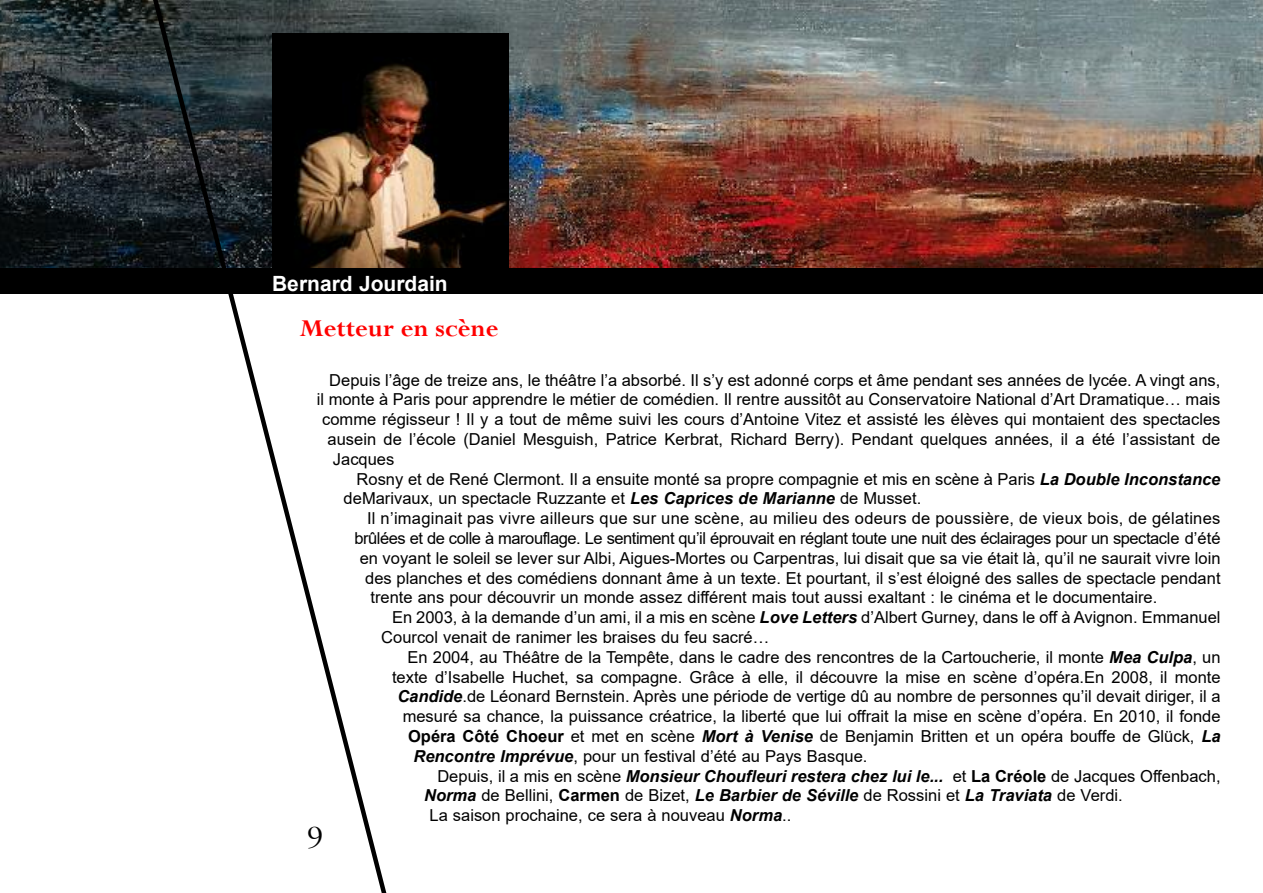
<style>
.page{position:relative;width:1263px;height:893px;background:#fff}
.page>*{position:absolute;margin:0;border:0;box-sizing:border-box;transform-origin:0 0}
.t1{font:36px "Perpetua";color:#000}
.t2{font:700 27px "Perpetua";color:#f00}
.t3{font:700 21px "Arial";color:#fff}
.t4{font:16.5px "Arial";color:#000}
.t5{font:16.5px "Arial";letter-spacing:-.03em;color:#000}
.s1{font-weight:400;color:#000}
.s2{font-weight:700;font-style:italic}
.s3{font-weight:700}
</style>
<div class="page">
<img style="left:0;top:0;width:1263px;height:268px">
<img style="left:395px;top:34px;width:114px;height:234px">
<div style="left:0;top:268px;width:1263px;height:25px;background:#000"></div>
<svg style="left:135px;top:0;width:260px;height:893px"></svg>
<p class="t3" style="left:272px;top:272px;width:189px">Bernard Jourdain<span class="s1">d</span></p>
<h2 class="t2" style="left:299px;top:314px;width:200px">Metteur en scène</h2>
<p class="t4" style="left:329px;top:371px;width:893px">Depuis l’âge de treize ans, le théâtre l’a absorbé. Il s’y est adonné corps et âme pendant ses années de lycée. A vingt ans,</p>
<p class="t4" style="left:317px;top:390px;width:905px">il monte à Paris pour apprendre le métier de comédien. Il rentre aussitôt au Conservatoire National d’Art Dramatique… mais</p>
<p class="t4" style="left:322px;top:410px;width:900px">comme régisseur ! Il y a tout de même suivi les cours d’Antoine Vitez et assisté les élèves qui montaient des spectacles</p>
<p class="t4" style="left:328px;top:430px;width:894px">ausein de l’école (Daniel Mesguish, Patrice Kerbrat, Richard Berry). Pendant quelques années, il a été l’assistant de</p>
<p class="t4" style="left:333px;top:450px;width:63px">Jacques</p>
<p class="t4" style="left:357px;top:470px;width:865px">Rosny et de René Clermont. Il a ensuite monté sa propre compagnie et mis en scène à Paris <span class="s2">La Double Inconstance</span></p>
<p class="t4" style="left:344px;top:489px;width:579px">deMarivaux, un spectacle Ruzzante et <span class="s2">Les Caprices de Marianne</span> de Musset.</p>
<p class="t4" style="left:367px;top:509px;width:855px">Il n’imaginait pas vivre ailleurs que sur une scène, au milieu des odeurs de poussière, de vieux bois, de gélatines</p>
<p class="t5" style="left:354px;top:529px;width:868px">brûlées et de colle à marouflage. Le sentiment qu’il éprouvait en réglant toute une nuit des éclairages pour un spectacle d’été</p>
<p class="t4" style="left:360px;top:549px;width:862px">en voyant le soleil se lever sur Albi, Aigues-Mortes ou Carpentras, lui disait que sa vie était là, qu’il ne saurait vivre loin</p>
<p class="t4" style="left:365px;top:569px;width:857px">des planches et des comédiens donnant âme à un texte. Et pourtant, il s’est éloigné des salles de spectacle pendant</p>
<p class="t4" style="left:371px;top:588px;width:788px">trente ans pour découvrir un monde assez différent mais tout aussi exaltant : le cinéma et le documentaire.</p>
<p class="t4" style="left:392px;top:608px;width:830px">En 2003, à la demande d’un ami, il a mis en scène <span class="s2">Love Letters</span> d’Albert Gurney, dans le off à Avignon. Emmanuel</p>
<p class="t4" style="left:381px;top:628px;width:389px">Courcol venait de ranimer les braises du feu sacré…</p>
<p class="t4" style="left:407px;top:648px;width:814px">En 2004, au Théâtre de la Tempête, dans le cadre des rencontres de la Cartoucherie, il monte <span class="s2">Mea Culpa</span>, un</p>
<p class="t4" style="left:392px;top:668px;width:830px">texte d’Isabelle Huchet, sa compagne. Grâce à elle, il découvre la mise en scène d’opéra.En 2008, il monte</p>
<p class="t4" style="left:397px;top:687px;width:825px"><span class="s2">Candide</span>.de Léonard Bernstein. Après une période de vertige dû au nombre de personnes qu’il devait diriger, il a</p>
<p class="t4" style="left:403px;top:707px;width:819px">mesuré sa chance, la puissance créatrice, la liberté que lui offrait la mise en scène d’opéra. En 2010, il fonde</p>
<p class="t4" style="left:408px;top:727px;width:814px"><span class="s3">Opéra Côté Choeur</span> et met en scène <span class="s2">Mort à Venise</span> de Benjamin Britten et un opéra bouffe de Glück, <span class="s2">La</span></p>
<p class="t4" style="left:413px;top:747px;width:455px"><span class="s2">Rencontre Imprévue</span>, pour un festival d’été au Pays Basque.</p>
<p class="t4" style="left:437px;top:767px;width:785px">Depuis, il a mis en scène <span class="s2">Monsieur Choufleuri restera chez lui le...</span> et <span class="s3">La Créole</span> de Jacques Offenbach,</p>
<p class="t4" style="left:424px;top:786px;width:700px"><span class="s2">Norma</span> de Bellini, <span class="s3">Carmen</span> de Bizet, <span class="s2">Le Barbier de Séville</span> de Rossini et <span class="s2">La Traviata</span> de Verdi.</p>
<p class="t4" style="left:429px;top:806px;width:363px">La saison prochaine, ce sera à nouveau <span class="s2">Norma</span>..</p>
<h1 class="t1" style="left:307px;top:818px;width:18px">9</h1>
</div>
